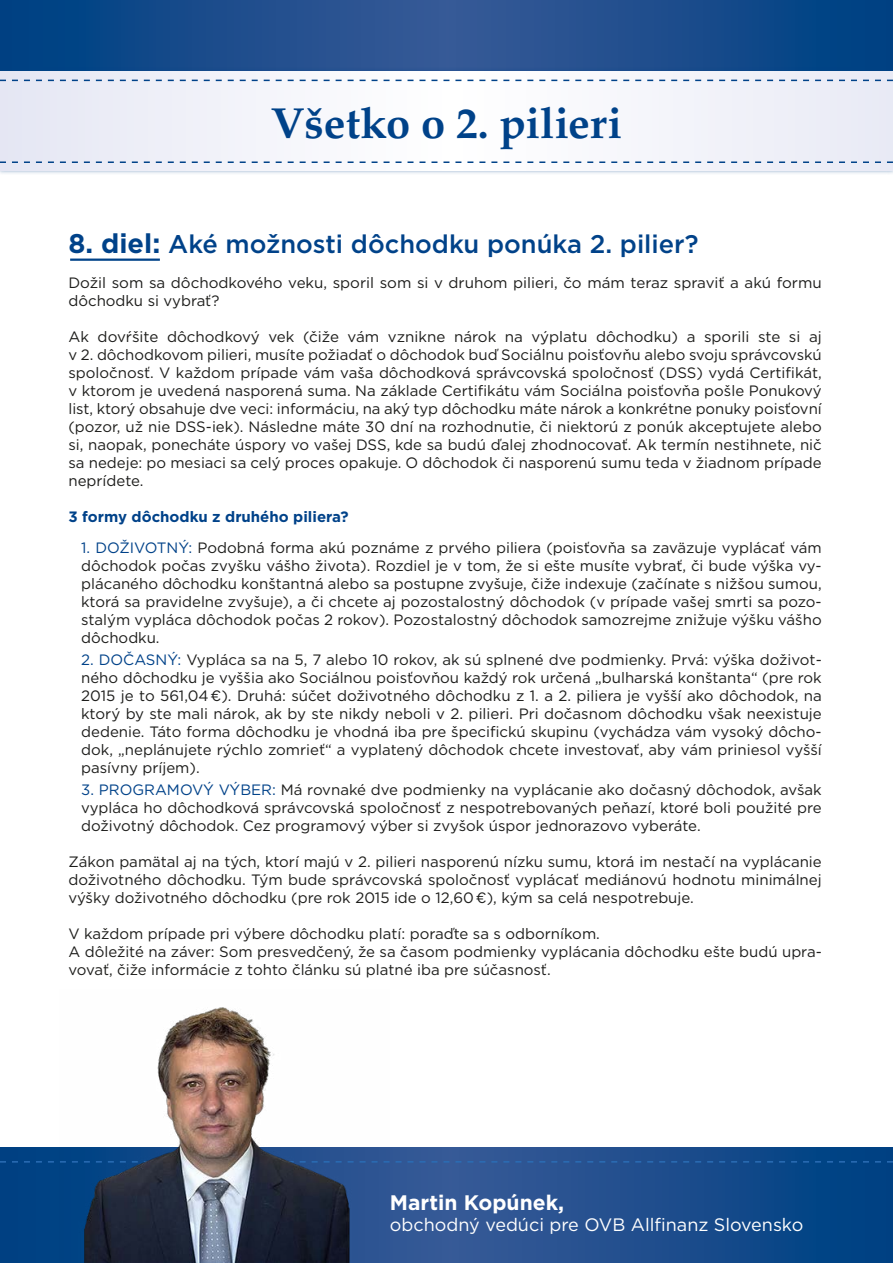
<style>
.page{position:relative;width:893px;height:1263px;background:#fff}
.page>*{position:absolute;margin:0;border:0;box-sizing:border-box;transform-origin:0 0}
.t1{font:700 43.5px "Palazzo";color:#004289}
.t2{font:500 25.5px "Gotham";color:#004289}
.t3{font:700 21px "Gotham";color:#fff}
.t4{font:18px "Gotham";color:#fff}
.t5{font:15px/18px "Gotham";color:#1d1d1b;text-align:justify}
.t6{font:700 15px "Gotham";color:#004289}
.s1{font-weight:700;font-size:27px}
.s2{color:#004289}
</style>
<div class="page">
<svg style="left:0;top:0;width:893px;height:67px;background:#1a4c8c"></svg>
<div style="left:0;top:67px;width:893px;height:108px;background:#004289;opacity:.45"></div>
<div style="left:0;top:71px;width:893px;height:99px;background:#f3f3fa"></div>
<svg style="left:0;top:1147px;width:893px;height:116px;background:#1a4c8c"></svg>
<svg style="left:0;top:80px;width:893px;height:1px"></svg>
<svg style="left:0;top:161px;width:893px;height:2px"></svg>
<svg style="left:0;top:1161px;width:893px;height:1px"></svg>
<img style="left:60px;top:1007px;width:329px;height:256px">
<hr style="left:70px;top:259px;width:90px;height:2px;background:#004289">
<h1 class="t1" style="left:271px;top:97px;width:353px">Všetko o 2. pilieri</h1>
<h2 class="t2" style="left:68px;top:227px;width:632px"><span class="s1">8. diel:</span> Aké možnosti dôchodku ponúka 2. pilier?</h2>
<p class="t5" style="left:68px;top:273px;width:755px">Dožil som sa dôchodkového veku, sporil som si v druhom pilieri, čo mám teraz spraviť a akú formu dôchodku si vybrať?</p>
<p class="t5" style="left:68px;top:327px;width:755px">Ak dovŕšite dôchodkový vek (čiže vám vznikne nárok na výplatu dôchodku) a sporili ste si aj v 2. dôchodkovom pilieri, musíte požiadať o dôchodok buď Sociálnu poisťovňu alebo svoju správcovskú spoločnosť. V každom prípade vám vaša dôchodková správcovská spoločnosť (DSS) vydá Certifikát, v ktorom je uvedená nasporená suma. Na základe Certifikátu vám Sociálna poisťovňa pošle Ponukový list, ktorý obsahuje dve veci: informáciu, na aký typ dôchodku máte nárok a konkrétne ponuky poisťovní (pozor, už nie DSS-iek). Následne máte 30 dní na rozhodnutie, či niektorú z ponúk akceptujete alebo si, naopak, ponecháte úspory vo vašej DSS, kde sa budú ďalej zhodnocovať. Ak termín nestihnete, nič sa nedeje: po mesiaci sa celý proces opakuje. O dôchodok či nasporenú sumu teda v žiadnom prípade neprídete.</p>
<p class="t6" style="left:68px;top:507px;width:282px">3 formy dôchodku z druhého piliera?</p>
<p class="t5" style="left:81px;top:538px;width:742px"><span class="s2">1. DOŽIVOTNÝ:</span> Podobná forma akú poznáme z prvého piliera (poisťovňa sa zaväzuje vyplácať vám dôchodok počas zvyšku vášho života). Rozdiel je v tom, že si ešte musíte vybrať, či bude výška vy&shy;plácaného dôchodku konštantná alebo sa postupne zvyšuje, čiže indexuje (začínate s nižšou sumou, ktorá sa pravidelne zvyšuje), a či chcete aj pozostalostný dôchodok (v prípade vašej smrti sa pozo&shy;stalým vypláca dôchodok počas 2 rokov). Pozostalostný dôchodok samozrejme znižuje výšku vášho dôchodku.</p>
<p class="t5" style="left:81px;top:650px;width:742px"><span class="s2">2. DOČASNÝ:</span> Vypláca sa na 5, 7 alebo 10 rokov, ak sú splnené dve podmienky. Prvá: výška doživot&shy;ného dôchodku je vyššia ako Sociálnou poisťovňou každý rok určená „bulharská konštanta“ (pre rok 2015 je to 561,04 €). Druhá: súčet doživotného dôchodku z 1. a 2. piliera je vyšší ako dôchodok, na ktorý by ste mali nárok, ak by ste nikdy neboli v 2. pilieri. Pri dočasnom dôchodku však neexistuje dedenie. Táto forma dôchodku je vhodná iba pre špecifickú skupinu (vychádza vám vysoký dôcho&shy;dok, „neplánujete rýchlo zomrieť“ a vyplatený dôchodok chcete investovať, aby vám priniesol vyšší pasívny príjem).</p>
<p class="t5" style="left:81px;top:780px;width:742px"><span class="s2">3. PROGRAMOVÝ VÝBER:</span> Má rovnaké dve podmienky na vyplácanie ako dočasný dôchodok, avšak vypláca ho dôchodková správcovská spoločnosť z nespotrebovaných peňazí, ktoré boli použité pre doživotný dôchodok. Cez programový výber si zvyšok úspor jednorazovo vyberáte.</p>
<p class="t5" style="left:68px;top:852px;width:755px">Zákon pamätal aj na tých, ktorí majú v 2. pilieri nasporenú nízku sumu, ktorá im nestačí na vyplácanie doživotného dôchodku. Tým bude správcovská spoločnosť vyplácať mediánovú hodnotu minimálnej výšky doživotného dôchodku (pre rok 2015 ide o 12,60 €), kým sa celá nespotrebuje.</p>
<p class="t5" style="left:68px;top:924px;width:755px;text-align:left">V každom prípade pri výbere dôchodku platí: poraďte sa s odborníkom.<br>A dôležité na záver: Som presvedčený, že sa časom podmienky vyplácania dôchodku ešte budú upra&shy;vovať, čiže informácie z tohto článku sú platné iba pre súčasnosť.</p>
<h3 class="t3" style="left:390px;top:1188px;width:176px">Martin Kopúnek,</h3>
<p class="t4" style="left:390px;top:1213px;width:415px">obchodný vedúci pre OVB Allfinanz Slovensko</p>
</div>
